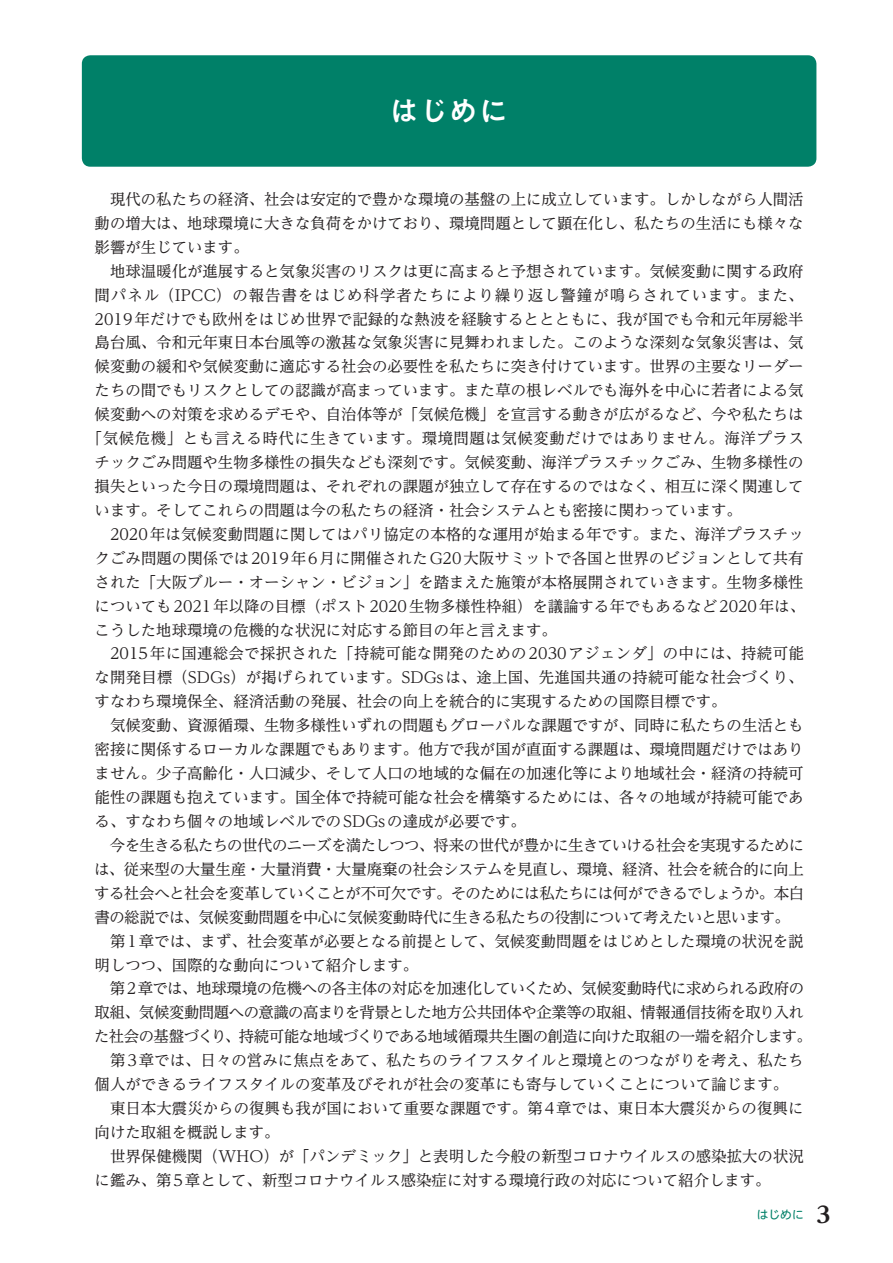
<style>
.page{position:relative;width:893px;height:1263px;background:#fff}
.page>*{position:absolute;margin:0;border:0;box-sizing:border-box;transform-origin:0 0}
.t1{font:500 29.7px "PA1 Gothic Std N";color:#fff}
.t2{font:15.45px/23.9px "UD Reimin Pr 6 N";color:#231f20;text-align:justify}
.t3{font:15.45px "UD Reimin Pr 6 N";letter-spacing:-.04em;color:#231f20}
.t4{font:15.45px "UD Reimin Pr 6 N";letter-spacing:-.035em;color:#231f20}
.t5{font:15.45px "UD Reimin Pr 6 N";letter-spacing:.02em;color:#231f20}
.t6{font:15.45px "UD Reimin Pr 6 N";letter-spacing:.065em;color:#231f20}
.t7{font:15.45px "UD Reimin Pr 6 N";letter-spacing:.035em;color:#231f20}
.t8{font:11.7px "UD Shin Go NT Pr 6 N";color:#008068}
.s1{font-family:"UD Reimin Pr 6 N";font-weight:800;font-size:22.35px;color:#231f20}
</style>
<div class="page">
<div style="left:82px;top:55px;width:734px;height:112px;background:#008068;border-radius:9px"></div>
<h1 class="t1" style="left:389px;top:93px;width:121px">はじめに</h1>
<p class="t2" style="left:95px;top:187px;width:711px;text-indent:15px">現代の私たちの経済、社会は安定的で豊かな環境の基盤の上に成立しています。しかしながら人間活動の増大は、地球環境に大きな負荷をかけており、環境問題として顕在化し、私たちの生活にも様々な影響が生じています。</p>
<p class="t2" style="left:110px;top:258px;width:695px">地球温暖化が進展すると気象災害のリスクは更に高まると予想されています。気候変動に関する政府</p>
<p class="t6" style="left:95px;top:282px;width:711px">間パネル（IPCC）の報告書をはじめ科学者たちにより繰り返し警鐘が鳴らされています。また、</p>
<p class="t2" style="left:95px;top:306px;width:710px">2019年だけでも欧州をはじめ世界で記録的な熱波を経験するととともに、我が国でも令和元年房総半</p>
<p class="t2" style="left:95px;top:330px;width:711px">島台風、令和元年東日本台風等の激甚な気象災害に見舞われました。このような深刻な気象災害は、気</p>
<p class="t2" style="left:95px;top:354px;width:711px">候変動の緩和や気候変動に適応する社会の必要性を私たちに突き付けています。世界の主要なリーダー</p>
<p class="t2" style="left:95px;top:378px;width:711px">たちの間でもリスクとしての認識が高まっています。また草の根レベルでも海外を中心に若者による気</p>
<p class="t2" style="left:95px;top:402px;width:711px">候変動への対策を求めるデモや、自治体等が「気候危機」を宣言する動きが広がるなど、今や私たちは</p>
<p class="t7" style="left:87px;top:426px;width:718px">「気候危機」とも言える時代に生きています。環境問題は気候変動だけではありません。海洋プラス</p>
<p class="t2" style="left:95px;top:450px;width:711px">チックごみ問題や生物多様性の損失なども深刻です。気候変動、海洋プラスチックごみ、生物多様性の</p>
<p class="t2" style="left:95px;top:474px;width:711px">損失といった今日の環境問題は、それぞれの課題が独立して存在するのではなく、相互に深く関連して</p>
<p class="t2" style="left:95px;top:498px;width:649px">います。そしてこれらの問題は今の私たちの経済・社会システムとも密接に関わっています。</p>
<p class="t2" style="left:110px;top:522px;width:695px">2020年は気候変動問題に関してはパリ協定の本格的な運用が始まる年です。また、海洋プラスチッ</p>
<p class="t2" style="left:95px;top:545px;width:711px">クごみ問題の関係では 2019年 6月に開催されたG20大阪サミットで各国と世界のビジョンとして共有</p>
<p class="t2" style="left:95px;top:569px;width:711px">された「大阪ブルー・オーシャン・ビジョン」を踏まえた施策が本格展開されていきます。生物多様性</p>
<p class="t2" style="left:95px;top:593px;width:712px">についても 2021年以降の目標（ポスト 2020生物多様性枠組）を議論する年でもあるなど 2020年は、</p>
<p class="t2" style="left:95px;top:617px;width:464px">こうした地球環境の危機的な状況に対応する節目の年と言えます。</p>
<p class="t5" style="left:110px;top:641px;width:695px">2015年に国連総会で採択された「持続可能な開発のための2030アジェンダ」の中には、持続可能</p>
<p class="t2" style="left:95px;top:665px;width:710px">な開発目標（SDGs）が掲げられています。SDGsは、途上国、先進国共通の持続可能な社会づくり、</p>
<p class="t2" style="left:95px;top:689px;width:633px">すなわち環境保全、経済活動の発展、社会の向上を統合的に実現するための国際目標です。</p>
<p class="t2" style="left:110px;top:713px;width:695px">気候変動、資源循環、生物多様性いずれの問題もグローバルな課題ですが、同時に私たちの生活とも</p>
<p class="t2" style="left:95px;top:737px;width:711px">密接に関係するローカルな課題でもあります。他方で我が国が直面する課題は、環境問題だけではあり</p>
<p class="t2" style="left:95px;top:761px;width:711px">ません。少子高齢化・人口減少、そして人口の地域的な偏在の加速化等により地域社会・経済の持続可</p>
<p class="t2" style="left:95px;top:785px;width:711px">能性の課題も抱えています。国全体で持続可能な社会を構築するためには、各々の地域が持続可能であ</p>
<p class="t2" style="left:95px;top:809px;width:433px">る、すなわち個々の地域レベルでの SDGsの達成が必要です。</p>
<p class="t3" style="left:110px;top:832px;width:696px">今を生きる私たちの世代のニーズを満たしつつ、将来の世代が豊かに生きていける社会を実現するために</p>
<p class="t2" style="left:94px;top:856px;width:711px">は、従来型の大量生産・大量消費・大量廃棄の社会システムを見直し、環境、経済、社会を統合的に向上</p>
<p class="t3" style="left:94px;top:880px;width:711px">する社会へと社会を変革していくことが不可欠です。そのためには私たちには何ができるでしょうか。本白</p>
<p class="t3" style="left:94px;top:904px;width:697px">書の総説では、気候変動問題を中心に気候変動時代に生きる私たちの役割について考えたいと思います。</p>
<p class="t2" style="left:110px;top:928px;width:695px">第 1章では、まず、社会変革が必要となる前提として、気候変動問題をはじめとした環境の状況を説</p>
<p class="t2" style="left:95px;top:952px;width:325px">明しつつ、国際的な動向について紹介します。</p>
<p class="t4" style="left:110px;top:976px;width:696px">第2章では、地球環境の危機への各主体の対応を加速化していくため、気候変動時代に求められる政府の</p>
<p class="t4" style="left:94px;top:1000px;width:711px">取組、気候変動問題への意識の高まりを背景とした地方公共団体や企業等の取組、情報通信技術を取り入れ</p>
<p class="t3" style="left:94px;top:1024px;width:719px">た社会の基盤づくり、持続可能な地域づくりである地域循環共生圏の創造に向けた取組の一端を紹介します。</p>
<p class="t2" style="left:110px;top:1048px;width:695px">第 3章では、日々の営みに焦点をあて、私たちのライフスタイルと環境とのつながりを考え、私たち</p>
<p class="t2" style="left:95px;top:1072px;width:695px">個人ができるライフスタイルの変革及びそれが社会の変革にも寄与していくことについて論じます。</p>
<p class="t2" style="left:110px;top:1096px;width:695px">東日本大震災からの復興も我が国において重要な課題です。第 4章では、東日本大震災からの復興に</p>
<p class="t2" style="left:95px;top:1120px;width:186px">向けた取組を概説します。</p>
<p class="t2" style="left:110px;top:1144px;width:695px">世界保健機関（WHO）が「パンデミック」と表明した今般の新型コロナウイルスの感染拡大の状況</p>
<p class="t2" style="left:95px;top:1167px;width:678px">に鑑み、第 5章として、新型コロナウイルス感染症に対する環境行政の対応について紹介します。</p>
<p class="t8" style="left:757px;top:1205px;width:75px">はじめに <span class="s1">3</span></p>
</div>
